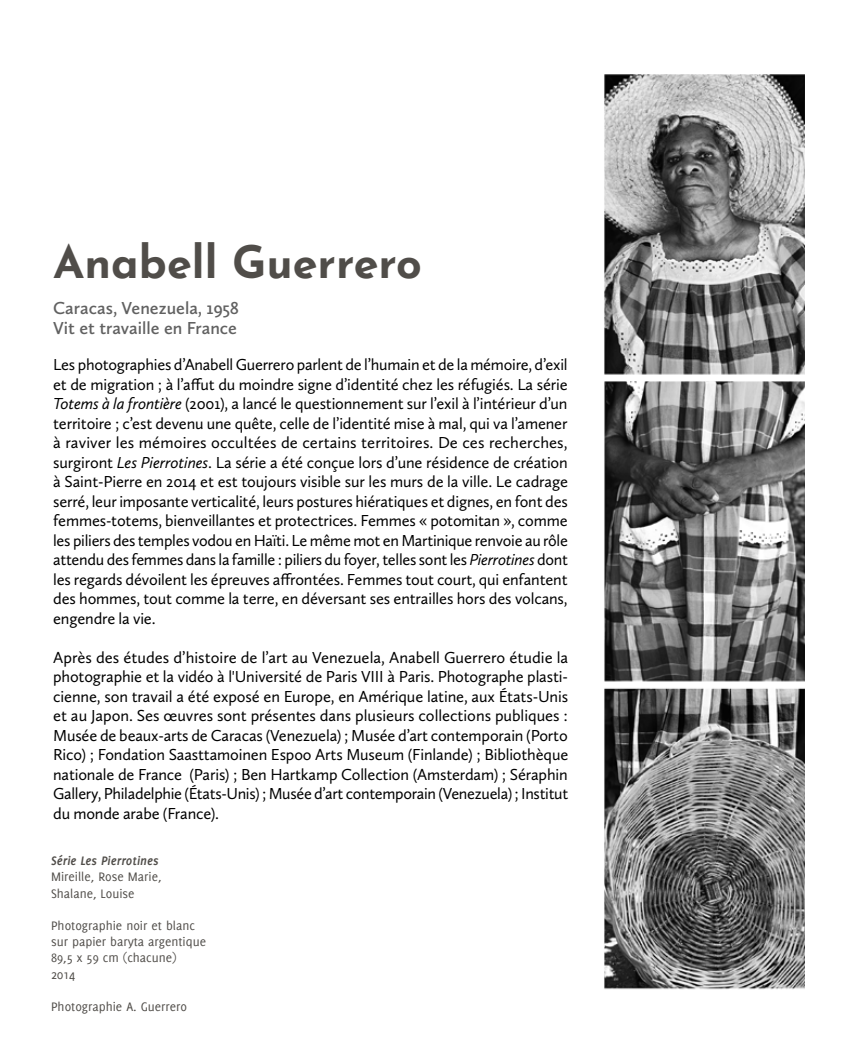
<style>
.page{position:relative;width:851px;height:1063px;background:#fff}
.page>*{position:absolute;margin:0;border:0;box-sizing:border-box;transform-origin:0 0}
.t1{font:700 45px "Josefin Sans";color:#504d49}
.t2{font:600 18px/19.5px "Calluna Sans";color:#616161}
.t3{font:16.5px/19.5px "Calluna Sans";letter-spacing:-.01em;color:#000;text-align:justify}
.t4{font:13.5px/16.2px "Delicious";color:#504d49}
.t5{font:italic 700 13.5px "Delicious";color:#504d49}
.s1{font-style:italic}
</style>
<div class="page">
<img style="left:604px;top:74px;width:200px;height:916px">
<h1 class="t1" style="left:53px;top:222px;width:370px">Anabell Guerrero</h1>
<p class="t2" style="left:53px;top:298px;width:187px">Caracas, Venezuela, 1958<br>Vit et travaille en France</p>
<p class="t3" style="left:53px;top:355px;width:516px">Les photographies d’Anabell Guerrero parlent de l’humain et de la mémoire, d’exil et de migration ; à l’affut du moindre signe d’identité chez les réfugiés. La série <span class="s1">Totems à la frontière</span> (2001), a lancé le questionnement sur l’exil à l’intérieur d’un territoire ; c’est devenu une quête, celle de l’identité mise à mal, qui va l’amener à raviver les mémoires occultées de certains territoires. De ces recherches, surgiront <span class="s1">Les Pierrotines</span>. La série a été conçue lors d’une résidence de création à Saint-Pierre en 2014 et est toujours visible sur les murs de la ville. Le cadrage serré, leur imposante verticalité, leurs postures hiératiques et dignes, en font des femmes-totems, bienveillantes et protectrices. Femmes « potomitan », comme les piliers des temples vodou en Haïti. Le même mot en Martinique renvoie au rôle attendu des femmes dans la famille : piliers du foyer, telles sont les <span class="s1">Pierrotines</span> dont les regards dévoilent les épreuves affrontées. Femmes tout court, qui enfantent des hommes, tout comme la terre, en déversant ses entrailles hors des volcans, engendre la vie.</p>
<p class="t3" style="left:53px;top:647px;width:516px">Après des études d’histoire de l’art au Venezuela, Anabell Guerrero étudie la photographie et la vidéo à l'Université de Paris VIII à Paris. Photographe plasti&shy;cienne, son travail a été exposé en Europe, en Amérique latine, aux États-Unis et au Japon. Ses œuvres sont présentes dans plusieurs collections publiques :<br>Musée de beaux-arts de Caracas (Venezuela) ; Musée d’art contemporain (Porto Rico) ; Fondation Saasttamoinen Espoo Arts Museum (Finlande) ; Bibliothèque nationale de France (Paris) ; Ben Hartkamp Collection (Amsterdam) ; Séraphin Gallery, Philadelphie (États-Unis) ; Musée d’art contemporain (Venezuela) ; Institut du monde arabe (France).</p>
<p class="t5" style="left:51px;top:853px;width:109px">Série Les Pierrotines</p>
<p class="t4" style="left:51px;top:869px;width:112px">Mireille, Rose Marie,<br>Shalane, Louise</p>
<p class="t4" style="left:51px;top:917px;width:156px">Photographie noir et blanc sur papier baryta argentique<br>89,5 x 59 cm (chacune)<br>2014</p>
<p class="t4" style="left:51px;top:998px;width:137px">Photographie A. Guerrero</p>
</div>
